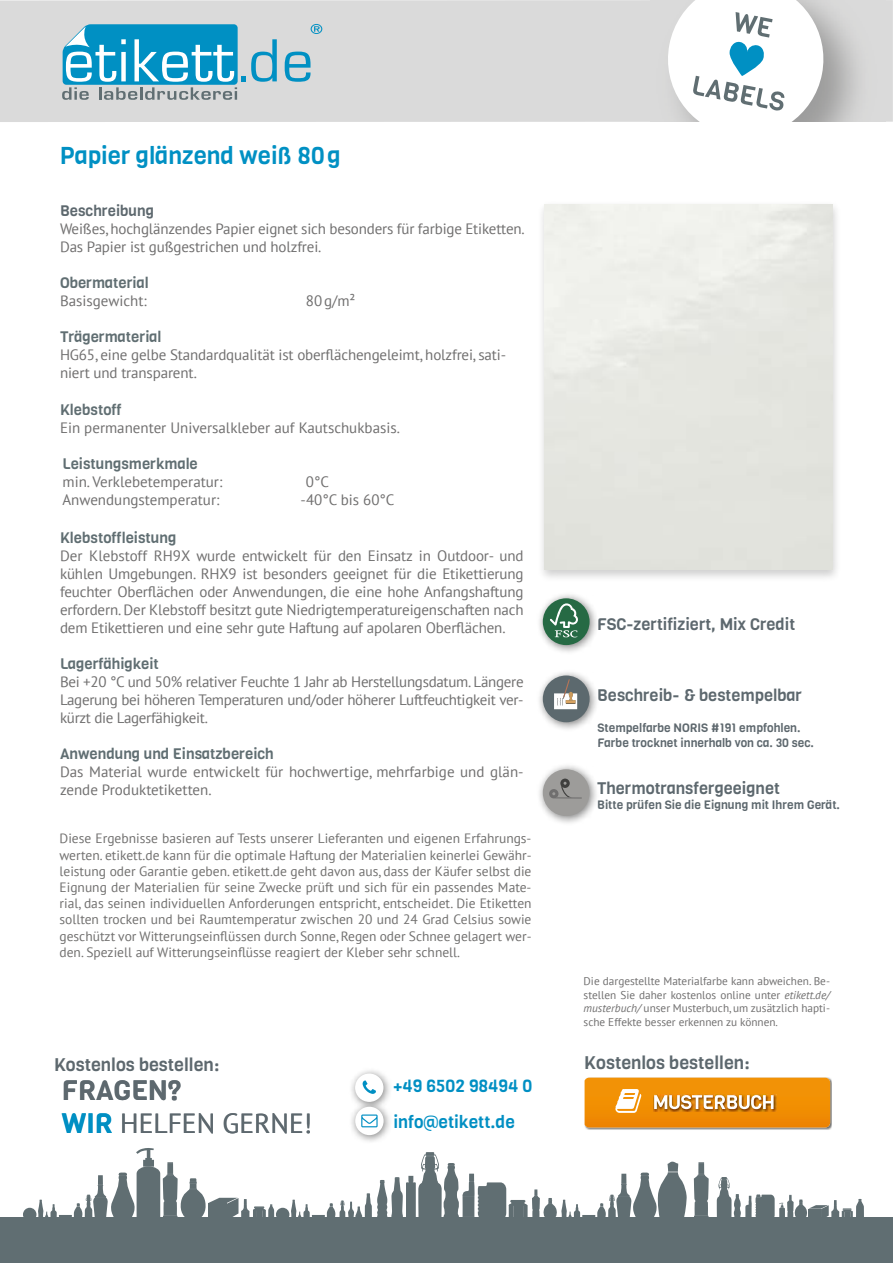
<style>
.page{position:relative;width:893px;height:1263px;background:#fff}
.page>*{position:absolute;margin:0;border:0;box-sizing:border-box;transform-origin:0 0}
.t1{font:27.6px "PT Sans";color:#5d686e}
.t2{font:27.6px "Viga";color:#5d686e}
.t3{font:24px "Viga";color:#0090c3}
.t4{font:18px "Viga";color:#5d686e}
.t5{font:17.4px "Viga";color:#008fc3}
.t6{font:16.5px "Viga";color:#5d686e}
.t7{font:15px/18px "PT Sans";letter-spacing:-.01em;color:#706f6f}
.t8{font:15px "Viga";color:#606e72}
.t9{font:15px "Viga";color:#5d686e}
.t10{font:13.5px/16.2px "PT Sans";color:#71706f;text-align:justify}
.t11{font:12px/14.4px "Viga";color:#5e686e}
.t12{font:12px "Viga";color:#5d686e}
.t13{font:11.25px/13.5px "PT Sans";color:#706f6f;text-align:justify}
.s1{font-family:"Viga";color:#008fc3}
.s2{font-style:italic}
</style>
<div class="page">
<div style="left:0;top:0;width:893px;height:122px;background:#dadada"></div>
<svg style="left:667px;top:1px;width:163px;height:121px;background:#e1e8ea"></svg>
<svg style="left:311px;top:24px;width:11px;height:10px"></svg>
<svg style="left:285px;top:52px;width:25px;height:30px"></svg>
<svg style="left:62px;top:24px;width:215px;height:76px"></svg>
<div style="left:23px;top:1208px;width:13px;height:13px;background:#606e72;border-radius:50%"></div>
<div style="left:276px;top:1208px;width:13px;height:13px;background:#606e72;border-radius:50%"></div>
<svg style="left:38px;top:1148px;width:236px;height:70px"></svg>
<svg style="left:717px;top:1177px;width:147px;height:41px"></svg>
<svg style="left:291px;top:1152px;width:396px;height:66px"></svg>
<svg style="left:694px;top:1162px;width:15px;height:56px"></svg>
<div style="left:0;top:1218px;width:893px;height:45px;background:#606e72"></div>
<div style="left:538px;top:200px;width:304px;height:383px;background:#000;opacity:.2"></div>
<img style="left:544px;top:204px;width:288px;height:366px">
<img style="left:585px;top:1077px;width:247px;height:53px">
<svg style="left:585px;top:1078px;width:245px;height:49px;background:#ec951e"></svg>
<div style="left:349px;top:1067px;width:45px;height:45px;background:#000;opacity:.5"></div>
<div style="left:355px;top:1073px;width:28px;height:29px;background:#fff;border-radius:50%"></div>
<svg style="left:363px;top:1080px;width:13px;height:14px"></svg>
<div style="left:349px;top:1100px;width:45px;height:45px;background:#000;opacity:.5"></div>
<div style="left:355px;top:1107px;width:29px;height:28px;background:#fff;border-radius:50%"></div>
<svg style="left:361px;top:1114px;width:17px;height:13px"></svg>
<div style="left:536px;top:592px;width:63px;height:63px;background:#000;opacity:.5"></div>
<div style="left:543px;top:598px;width:47px;height:47px;background:#266a44;border-radius:50%"></div>
<svg style="left:550px;top:603px;width:28px;height:34px"></svg>
<div style="left:536px;top:669px;width:63px;height:63px;background:#000;opacity:.5"></div>
<div style="left:543px;top:675px;width:47px;height:47px;background:#5c696e;border-radius:50%"></div>
<svg style="left:554px;top:679px;width:23px;height:30px"></svg>
<div style="left:536px;top:763px;width:63px;height:63px;background:#000;opacity:.5"></div>
<div style="left:543px;top:769px;width:47px;height:47px;background:#9d9c9a;border-radius:50%"></div>
<svg style="left:560px;top:778px;width:10px;height:10px"></svg>
<div style="left:549px;top:789px;width:9px;height:9px;background:#706f6f;border-radius:50%"></div>
<svg style="left:552px;top:782px;width:30px;height:17px"></svg>
<h2 class="t3" style="left:60px;top:139px;width:282px">Papier glänzend weiß 80g</h2>
<p class="t9" style="left:60px;top:201px;width:96px">Beschreibung</p>
<p class="t7" style="left:60px;top:220px;width:466px">Weißes, hochglänzendes Papier eignet sich besonders für farbige Etiketten.<br>Das Papier ist gußgestrichen und holzfrei.</p>
<p class="t8" style="left:60px;top:273px;width:90px">Obermaterial</p>
<p class="t7" style="left:60px;top:292px;width:88px">Basisgewicht:</p>
<p class="t7" style="left:306px;top:292px;width:51px">80g/m²</p>
<p class="t8" style="left:60px;top:327px;width:103px">Trägermaterial</p>
<p class="t7" style="left:60px;top:346px;width:448px">HG65, eine gelbe Standardqualität ist oberflächengeleimt, holzfrei, sati&shy;niert und transparent.</p>
<p class="t8" style="left:60px;top:399px;width:63px">Klebstoff</p>
<p class="t7" style="left:60px;top:418px;width:341px">Ein permanenter Universalkleber auf Kautschukbasis.</p>
<p class="t8" style="left:63px;top:453px;width:137px">Leistungsmerkmale</p>
<p class="t7" style="left:63px;top:472px;width:161px">min. Verklebetemperatur:<br>Anwendungstemperatur:</p>
<p class="t7" style="left:301px;top:472px;width:95px;text-indent:5px">0°C<br>-40°C bis 60°C</p>
<p class="t8" style="left:60px;top:528px;width:118px">Klebstoffleistung</p>
<p class="t7" style="left:60px;top:547px;width:465px;text-align:justify">Der Klebstoff RH9X wurde entwickelt für den Einsatz in Outdoor- und kühlen Umgebungen. RHX9 ist besonders geeignet für die Etikettierung feuchter Oberflächen oder Anwendungen, die eine hohe Anfangshaftung erfordern. Der Klebstoff besitzt gute Niedrigtemperatureigenschaften nach dem Etikettieren und eine sehr gute Haftung auf apolaren Oberflächen.</p>
<p class="t8" style="left:60px;top:654px;width:100px">Lagerfähigkeit</p>
<p class="t7" style="left:60px;top:673px;width:465px;text-align:justify">Bei +20 °C und 50% relativer Feuchte 1 Jahr ab Herstellungsdatum. Längere Lagerung bei höheren Temperaturen und/oder höherer Luftfeuchtigkeit ver&shy;kürzt die Lagerfähigkeit.</p>
<p class="t8" style="left:60px;top:744px;width:215px">Anwendung und Einsatzbereich</p>
<p class="t7" style="left:60px;top:763px;width:465px">Das Material wurde entwickelt für hochwertige, mehrfarbige und glän&shy;zende Produktetiketten.</p>
<p class="t10" style="left:60px;top:830px;width:474px">Diese Ergebnisse basieren auf Tests unserer Lieferanten und eigenen Erfahrungs&shy;werten. etikett.de kann für die optimale Haftung der Materialien keinerlei Gewähr&shy;leistung oder Garantie geben. etikett.de geht davon aus, dass der Käufer selbst die Eignung der Materialien für seine Zwecke prüft und sich für ein passendes Mate&shy;rial, das seinen individuellen Anforderungen entspricht, entscheidet. Die Etiketten sollten trocken und bei Raumtemperatur zwischen 20 und 24 Grad Celsius sowie geschützt vor Witterungseinflüssen durch Sonne, Regen oder Schnee gelagert wer&shy;den. Speziell auf Witterungseinflüsse reagiert der Kleber sehr schnell.</p>
<p class="t4" style="left:54px;top:1052px;width:167px">Kostenlos bestellen:</p>
<h1 class="t2" style="left:62px;top:1072px;width:121px">FRAGEN?</h1>
<h1 class="t1" style="left:62px;top:1106px;width:252px"><span class="s1">WIR</span> HELFEN GERNE!</h1>
<p class="t5" style="left:393px;top:1074px;width:141px">+49 6502 98494 0</p>
<p class="t5" style="left:393px;top:1110px;width:123px">info@etikett.de</p>
<p class="t6" style="left:597px;top:613px;width:200px">FSC-zertifiziert, Mix Credit</p>
<p class="t6" style="left:597px;top:684px;width:206px">Beschreib- &amp; bestempelbar</p>
<p class="t11" style="left:597px;top:721px;width:218px">Stempelfarbe NORIS #191 empfohlen.<br>Farbe trocknet innerhalb von ca. 30 sec.</p>
<p class="t6" style="left:597px;top:777px;width:184px">Thermotransfergeeignet</p>
<p class="t12" style="left:597px;top:796px;width:244px">Bitte prüfen Sie die Eignung mit Ihrem Gerät.</p>
<p class="t13" style="left:584px;top:974px;width:248px">Die dargestellte Materialfarbe kann abweichen. Be&shy;stellen Sie daher kostenlos online unter <span class="s2">etikett.de/ musterbuch/</span> unser Musterbuch, um zusätzlich hapti&shy;sche Effekte besser erkennen zu können.</p>
<p class="t4" style="left:584px;top:1051px;width:167px">Kostenlos bestellen:</p>
</div>
